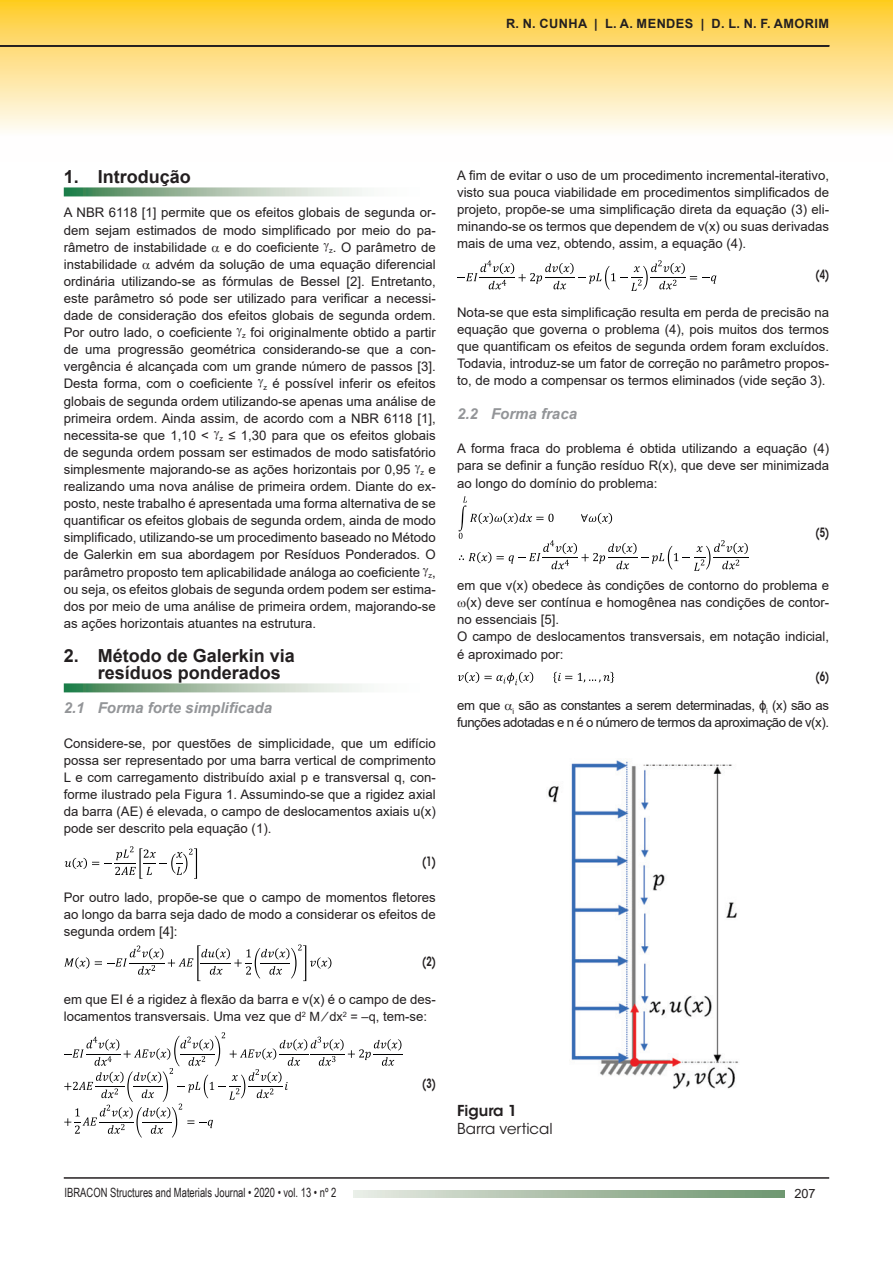
<style>
.page{position:relative;width:893px;height:1263px;background:#fff}
.page>*{position:absolute;margin:0;border:0;box-sizing:border-box;transform-origin:0 0}
.t1{font:700 18px/17.1px "Arial";color:#231f20}
.t2{font:italic 700 15px "Arial";color:#939598}
.t3{font:15px "ITC Avant Garde Std";color:#231f20}
.t4{font:600 15px "ITC Avant Garde Std";color:#231f20}
.t5{font:13.2px/17.1px "Arial";color:#231f20;text-align:justify}
.t6{font:13.2px/17.1px "Arial";letter-spacing:-.03em;color:#231f20}
.t7{font:12.75px "Arial Narrow";color:#231f20;scale:.9 1}
.t8{font:700 12.75px "Arial";letter-spacing:.035em;color:#231f20}
.t9{font:600 12.75px "ITC Avant Garde Std";color:#231f20;scale:.7 1}
.t10{font:12.75px "Arial";color:#231f20}
.s1{font-size:12.75px}
</style>
<div class="page">
<svg style="left:0;top:0;width:893px;height:131px;background:#fee28f"></svg>
<hr style="left:0;top:45px;width:829px;height:2px;background:#231f20">
<svg style="left:64px;top:187px;width:299px;height:9px;background:#a6c2ab"></svg>
<svg style="left:64px;top:683px;width:299px;height:9px;background:#a6c1ab"></svg>
<svg style="left:65px;top:846px;width:132px;height:33px"></svg>
<svg style="left:64px;top:944px;width:267px;height:37px"></svg>
<svg style="left:64px;top:1032px;width:338px;height:106px"></svg>
<svg style="left:458px;top:260px;width:258px;height:31px"></svg>
<svg style="left:459px;top:496px;width:289px;height:75px"></svg>
<hr style="left:713px;top:557px;width:36px;height:1px;background:#000001">
<svg style="left:458px;top:672px;width:75px;height:13px"></svg>
<svg style="left:553px;top:672px;width:61px;height:11px"></svg>
<hr style="left:64px;top:1177px;width:765px;height:2px;background:#231f20">
<svg style="left:354px;top:1190px;width:430px;height:8px;background:#a9bea7"></svg>
<img style="left:548px;top:760px;width:191px;height:329px">
<p class="t8" style="left:506px;top:15px;width:325px">R. N. CUNHA | L. A. MENDES | D. L. N. F. AMORIM</p>
<h1 class="t1" style="left:64px;top:169px;width:129px">1. Introdução</h1>
<p class="t5" style="left:64px;top:204px;width:374px">A NBR 6118 [1] permite que os efeitos globais de segunda or&shy;dem sejam estimados de modo simplificado por meio do pa&shy;râmetro de instabilidade</p>
<p class="t5" style="left:225px;top:238px;width:213px">e do coeficiente <sub>z</sub>. O parâmetro de</p>
<p class="t5" style="left:64px;top:255px;width:374px;text-indent:92px">advém da solução de uma equação diferencial ordinária utilizando-se as fórmulas de Bessel [2]. Entretanto, este parâmetro só pode ser utilizado para verificar a necessi&shy;dade de consideração dos efeitos globais de segunda ordem.<br>Por outro lado, o coeficiente <sub>z</sub> foi originalmente obtido a partir de uma progressão geométrica considerando-se que a con&shy;vergência é alcançada com um grande número de passos [3].<br>Desta forma, com o coeficiente <sub>z</sub> é possível inferir os efeitos globais de segunda ordem utilizando-se apenas uma análise de primeira ordem. Ainda assim, de acordo com a NBR 6118 [1], necessita-se que 1,10 &lt; <sub>z</sub> ≤ 1,30 para que os efeitos globais de segunda ordem possam ser estimados de modo satisfatório simplesmente majorando-se as ações horizontais por 0,95 <sub>z</sub> e realizando uma nova análise de primeira ordem. Diante do ex&shy;posto, neste trabalho é apresentada uma forma alternativa de se quantificar os efeitos globais de segunda ordem, ainda de modo simplificado, utilizando-se um procedimento baseado no Método de Galerkin em sua abordagem por Resíduos Ponderados. O parâmetro proposto tem aplicabilidade análoga ao coeficiente <sub>z</sub>, ou seja, os efeitos globais de segunda ordem podem ser estima&shy;dos por meio de uma análise de primeira ordem, majorando-se as ações horizontais atuantes na estrutura.</p>
<h1 class="t1" style="left:98px;top:647px;width:199px;text-indent:-34px">2. Método de Galerkin via resíduos ponderados</h1>
<p class="t2" style="left:64px;top:698px;width:210px">2.1 Forma forte simplificada</p>
<p class="t5" style="left:64px;top:734px;width:374px">Considere-se, por questões de simplicidade, que um edifício possa ser representado por uma barra vertical de comprimento L e com carregamento distribuído axial p e transversal q, con&shy;forme ilustrado pela Figura 1. Assumindo-se que a rigidez axial da barra (AE) é elevada, o campo de deslocamentos axiais u(x) pode ser descrito pela equação (1).</p>
<p class="t9" style="left:422px;top:853px;width:21px">(1)</p>
<p class="t5" style="left:64px;top:888px;width:373px">Por outro lado, propõe-se que o campo de momentos fletores ao longo da barra seja dado de modo a considerar os efeitos de segunda ordem [4]:</p>
<p class="t9" style="left:422px;top:953px;width:21px">(2)</p>
<p class="t5" style="left:64px;top:991px;width:374px">em que EI é a rigidez à flexão da barra e v(x) é o campo de des&shy;locamentos transversais. Uma vez que <span class="s1">d</span><sup>2</sup> <span class="s1">M ⁄ dx</span><sup>2</sup> <span class="s1">= –q</span>, tem-se:</p>
<p class="t5" style="left:64px;top:255px;width:75px">instabilidade</p>
<p class="t5" style="left:457px;top:166px;width:374px">A fim de evitar o uso de um procedimento incremental-iterativo, visto sua pouca viabilidade em procedimentos simplificados de projeto, propõe-se uma simplificação direta da equação (3) eli&shy;minando-se os termos que dependem de v(x) ou suas derivadas mais de uma vez, obtendo, assim, a equação (4).</p>
<p class="t9" style="left:816px;top:266px;width:21px">(4)</p>
<p class="t5" style="left:457px;top:303px;width:374px">Nota-se que esta simplificação resulta em perda de precisão na equação que governa o problema (4), pois muitos dos termos que quantificam os efeitos de segunda ordem foram excluídos.<br>Todavia, introduz-se um fator de correção no parâmetro propos&shy;to, de modo a compensar os termos eliminados (vide seção 3).</p>
<p class="t2" style="left:457px;top:404px;width:121px">2.2 Forma fraca</p>
<p class="t5" style="left:457px;top:440px;width:373px">A forma fraca do problema é obtida utilizando a equação (4) para se definir a função resíduo R(x), que deve ser minimizada ao longo do domínio do problema:</p>
<p class="t9" style="left:816px;top:524px;width:21px">(5)</p>
<p class="t5" style="left:457px;top:577px;width:373px">em que v(x) obedece às condições de contorno do problema e</p>
<p class="t5" style="left:466px;top:594px;width:364px">(x) deve ser contínua e homogênea nas condições de contor-</p>
<p class="t5" style="left:457px;top:611px;width:103px">no essenciais [5].</p>
<p class="t5" style="left:457px;top:628px;width:373px">O campo de deslocamentos transversais, em notação indicial,</p>
<p class="t5" style="left:457px;top:645px;width:108px">é aproximado por:</p>
<p class="t9" style="left:816px;top:668px;width:21px">(6)</p>
<p class="t6" style="left:457px;top:697px;width:374px">em que <sub>i</sub> são as constantes a serem determinadas, ϕ<sub>i</sub> (x) são as funções adotadas e n é o número de termos da aproximação de v(x).</p>
<p class="t9" style="left:422px;top:1075px;width:21px">(3)</p>
<p class="t4" style="left:457px;top:1101px;width:62px">Figura 1</p>
<p class="t3" style="left:457px;top:1119px;width:97px">Barra vertical</p>
<p class="t7" style="left:65px;top:1183px;width:303px">IBRACON Structures and Materials Journal • 2020 • vol. 13 • nº 2</p>
<p class="t10" style="left:794px;top:1185px;width:23px">207</p>
</div>
